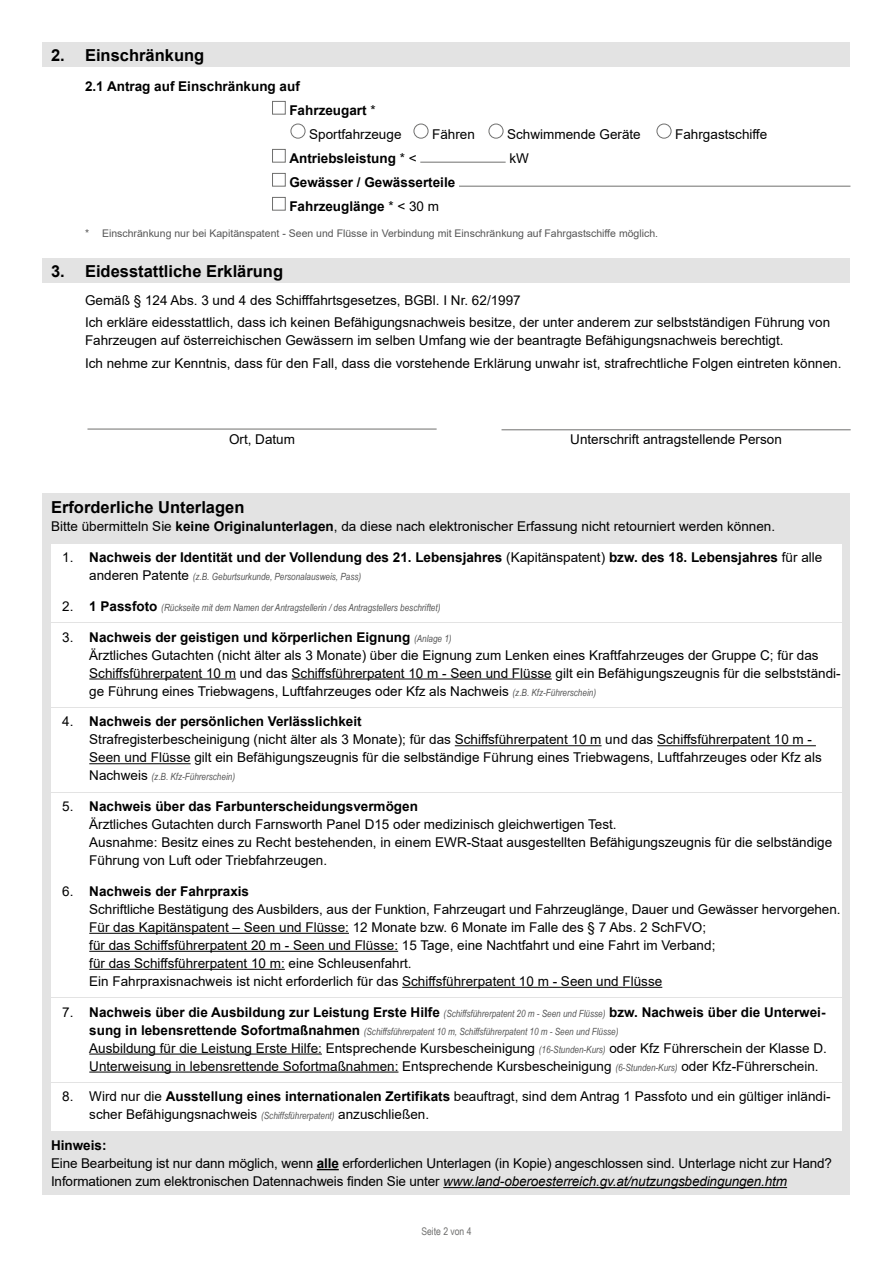
<style>
.page{position:relative;width:893px;height:1263px;background:#fff}
.page>*{position:absolute;margin:0;border:0;box-sizing:border-box;transform-origin:0 0}
.Formularabschnitt_H2{font:700 16.5px "Arial";color:#000}
.Formular_Abschluss_P_Text_-_OHNE_Grundli{font:13.5px/18px "Arial";color:#000}
.Formularabschnitt_P_Text{font:700 13.5px/24px "Arial";color:#000}
.Formularabschnitt_P_Text-2{font:13.5px "Arial";color:#000}
.Formularabschnitt_P_Datum_Unterschrift{font:13.5px "Arial";color:#000}
.AUT_Fußnote{font:10.5px "Arial";color:#565656}
.t1{font:10.5px "Arial Narrow";color:#6f6f6e}
.t2{font:italic 9.9px "Arial Narrow";color:#565656}
.s1{font-weight:400}
.s2{font-weight:700}
.s3{font-family:"Arial";font-style:normal;font-size:13.5px;color:#000}
.s4{font-family:"Arial";font-weight:700;font-style:normal;font-size:13.5px;color:#000}
.s5{font-family:"Arial Narrow";font-style:italic;font-size:9.9px;color:#565656}
.s6{font-family:"Arial Narrow";font-weight:400;font-style:italic;font-size:9.9px;color:#565656}
.s7{font-style:italic}
</style>
<div class="page">
<div style="left:43px;top:43px;width:807px;height:24px;background:#e3e3e3"></div>
<div style="left:43px;top:259px;width:807px;height:24px;background:#e3e3e3"></div>
<div style="left:272px;top:101px;width:14px;height:14px;border:1px solid #6f6f6e"></div>
<div style="left:291px;top:124px;width:14px;height:15px;border:1px solid #6f6f6e;border-radius:50%"></div>
<div style="left:414px;top:124px;width:14px;height:15px;border:1px solid #6f6f6e;border-radius:50%"></div>
<div style="left:489px;top:124px;width:14px;height:15px;border:1px solid #6f6f6e;border-radius:50%"></div>
<div style="left:657px;top:124px;width:14px;height:15px;border:1px solid #6f6f6e;border-radius:50%"></div>
<div style="left:272px;top:149px;width:14px;height:14px;border:1px solid #6f6f6e"></div>
<hr style="left:420px;top:162px;width:86px;height:1px;background:#6f6f6e">
<div style="left:272px;top:173px;width:14px;height:14px;border:1px solid #6f6f6e"></div>
<hr style="left:459px;top:186px;width:391px;height:1px;background:#6f6f6e">
<div style="left:272px;top:197px;width:14px;height:14px;border:1px solid #6f6f6e"></div>
<hr style="left:87px;top:429px;width:350px;height:1px;background:#6f6f6e">
<hr style="left:501px;top:429px;width:350px;height:1px;background:#6f6f6e">
<div style="left:43px;top:493px;width:807px;height:702px;background:#e3e3e3"></div>
<div style="left:51px;top:544px;width:791px;height:47px;background:#fff"></div>
<div style="left:51px;top:592px;width:791px;height:30px;background:#fff"></div>
<div style="left:51px;top:623px;width:791px;height:84px;background:#fff"></div>
<hr style="left:89px;top:678px;width:147px;height:1px;background:#000">
<hr style="left:292px;top:678px;width:260px;height:1px;background:#000">
<div style="left:51px;top:708px;width:791px;height:84px;background:#fff"></div>
<hr style="left:455px;top:745px;width:147px;height:1px;background:#000">
<hr style="left:657px;top:745px;width:159px;height:1px;background:#000">
<hr style="left:89px;top:763px;width:102px;height:1px;background:#000">
<div style="left:51px;top:793px;width:791px;height:83px;background:#fff"></div>
<div style="left:51px;top:877px;width:791px;height:120px;background:#fff"></div>
<hr style="left:89px;top:933px;width:260px;height:1px;background:#000">
<hr style="left:89px;top:951px;width:309px;height:1px;background:#000">
<hr style="left:89px;top:969px;width:196px;height:1px;background:#000">
<hr style="left:402px;top:987px;width:260px;height:1px;background:#000">
<div style="left:51px;top:998px;width:791px;height:84px;background:#fff"></div>
<hr style="left:89px;top:1053px;width:233px;height:1px;background:#000">
<hr style="left:89px;top:1071px;width:309px;height:1px;background:#000">
<div style="left:51px;top:1083px;width:791px;height:48px;background:#fff"></div>
<svg style="left:317px;top:1169px;width:22px;height:1px"></svg>
<hr style="left:443px;top:1187px;width:344px;height:1px;background:#000">
<h2 class="Formularabschnitt_H2" style="left:51px;top:43px;width:155px">2. Einschränkung</h2>
<p class="Formularabschnitt_P_Text" style="left:85px;top:74px;width:216px">2.1 Antrag auf Einschränkung auf</p>
<p class="Formularabschnitt_P_Text" style="left:289px;top:98px;width:88px">Fahrzeugart <span class="s1">*</span></p>
<p class="Formularabschnitt_P_Text-2" style="left:309px;top:124px;width:94px">Sportfahrzeuge</p>
<p class="Formularabschnitt_P_Text-2" style="left:432px;top:124px;width:44px">Fähren</p>
<p class="Formularabschnitt_P_Text-2" style="left:507px;top:124px;width:135px">Schwimmende Geräte</p>
<p class="Formularabschnitt_P_Text-2" style="left:675px;top:124px;width:93px">Fahrgastschiffe</p>
<p class="Formularabschnitt_P_Text" style="left:289px;top:146px;width:129px">Antriebsleistung <span class="s1">* &lt;</span></p>
<p class="Formularabschnitt_P_Text-2" style="left:509px;top:148px;width:21px">kW</p>
<p class="Formularabschnitt_P_Text" style="left:289px;top:170px;width:167px">Gewässer / Gewässerteile<br>Fahrzeuglänge <span class="s1">* &lt; 30 m</span></p>
<p class="AUT_Fußnote" style="left:85px;top:226px;width:575px">* Einschränkung nur bei Kapitänspatent - Seen und Flüsse in Verbindung mit Einschränkung auf Fahrgastschiffe möglich.</p>
<h2 class="Formularabschnitt_H2" style="left:51px;top:259px;width:234px">3. Eidesstattliche Erklärung</h2>
<p class="Formular_Abschluss_P_Text_-_OHNE_Grundli" style="left:85px;top:291px;width:437px">Gemäß § 124 Abs. 3 und 4 des Schifffahrtsgesetzes, BGBl. I Nr. 62/1997</p>
<p class="Formular_Abschluss_P_Text_-_OHNE_Grundli" style="left:85px;top:314px;width:747px">Ich erkläre eidesstattlich, dass ich keinen Befähigungsnachweis besitze, der unter anderem zur selbstständigen Führung von<br>Fahrzeugen auf österreichischen Gewässern im selben Umfang wie der beantragte Befähigungsnachweis berechtigt.</p>
<p class="Formular_Abschluss_P_Text_-_OHNE_Grundli" style="left:85px;top:354px;width:758px">Ich nehme zur Kenntnis, dass für den Fall, dass die vorstehende Erklärung unwahr ist, strafrechtliche Folgen eintreten können.</p>
<p class="Formularabschnitt_P_Datum_Unterschrift" style="left:229px;top:430px;width:68px">Ort, Datum</p>
<p class="Formularabschnitt_P_Datum_Unterschrift" style="left:570px;top:430px;width:213px">Unterschrift antragstellende Person</p>
<h2 class="Formularabschnitt_H2" style="left:51px;top:496px;width:195px">Erforderliche Unterlagen</h2>
<p class="Formular_Abschluss_P_Text_-_OHNE_Grundli" style="left:51px;top:517px;width:726px">Bitte übermitteln Sie <span class="s2">keine Originalunterlagen</span>, da diese nach elektronischer Erfassung nicht retourniert werden können.</p>
<p class="Formularabschnitt_P_Text" style="left:62px;top:545px;width:761px"><span class="s1">1.</span> Nachweis der Identität und der Vollendung des 21. Lebensjahres <span class="s1">(Kapitänspatent)</span> bzw. des 18. Lebensjahres <span class="s1">für alle</span></p>
<p class="t2" style="left:89px;top:570px;width:273px"><span class="s3">anderen Patente</span> (z.B. Geburtsurkunde, Personalausweis, Pass)</p>
<p class="t2" style="left:62px;top:600px;width:380px"><span class="s3">2.</span> <span class="s4">1 Passfoto</span> (Rückseite mit dem Namen der Antragstellerin / des Antragstellers beschriftet)</p>
<p class="Formular_Abschluss_P_Text_-_OHNE_Grundli" style="left:89px;top:628px;width:753px;text-indent:-27px">3. <span class="s2">Nachweis der geistigen und körperlichen Eignung</span> <span class="s5">(Anlage 1)<br></span>Ärztliches Gutachten (nicht älter als 3 Monate) über die Eignung zum Lenken eines Kraftfahrzeuges der Gruppe C; für das Schiffsführerpatent 10 m und das Schiffsführerpatent 10 m - Seen und Flüsse gilt ein Befähigungszeugnis für die selbstständi&shy;ge Führung eines Triebwagens, Luftfahrzeuges oder Kfz als Nachweis <span class="s5">(z.B. Kfz-Führerschein)</span></p>
<p class="Formular_Abschluss_P_Text_-_OHNE_Grundli" style="left:89px;top:712px;width:734px;text-indent:-27px">4. <span class="s2">Nachweis der persönlichen Verlässlichkeit<br></span>Strafregisterbescheinigung (nicht älter als 3 Monate); für das Schiffsführerpatent 10 m und das Schiffsführerpatent 10 m -<br>Seen und Flüsse gilt ein Befähigungszeugnis für die selbständige Führung eines Triebwagens, Luftfahrzeuges oder Kfz als</p>
<p class="t2" style="left:89px;top:770px;width:147px"><span class="s3">Nachweis</span> (z.B. Kfz-Führerschein)</p>
<p class="Formular_Abschluss_P_Text_-_OHNE_Grundli" style="left:89px;top:797px;width:744px;text-indent:-27px">5. <span class="s2">Nachweis über das Farbunterscheidungsvermögen<br></span>Ärztliches Gutachten durch Farnsworth Panel D15 oder medizinisch gleichwertigen Test.<br>Ausnahme: Besitz eines zu Recht bestehenden, in einem EWR-Staat ausgestellten Befähigungszeugnis für die selbständige Führung von Luft oder Triebfahrzeugen.</p>
<p class="Formular_Abschluss_P_Text_-_OHNE_Grundli" style="left:89px;top:882px;width:753px;text-indent:-27px">6. <span class="s2">Nachweis der Fahrpraxis<br></span>Schriftliche Bestätigung des Ausbilders, aus der Funktion, Fahrzeugart und Fahrzeuglänge, Dauer und Gewässer hervorgehen.<br>Für das Kapitänspatent – Seen und Flüsse: 12 Monate bzw. 6 Monate im Falle des § 7 Abs. 2 SchFVO;<br>für das Schiffsführerpatent 20 m - Seen und Flüsse: 15 Tage, eine Nachtfahrt und eine Fahrt im Verband;<br>für das Schiffsführerpatent 10 m: eine Schleusenfahrt.<br>Ein Fahrpraxisnachweis ist nicht erforderlich für das Schiffsführerpatent 10 m - Seen und Flüsse</p>
<p class="Formularabschnitt_P_Text" style="left:62px;top:1000px;width:765px"><span class="s1">7.</span> Nachweis über die Ausbildung zur Leistung Erste Hilfe <span class="s6">(Schiffsführerpatent 20 m - Seen und Flüsse)</span> bzw. Nachweis über die Unterwei-</p>
<p class="t2" style="left:89px;top:1024px;width:531px"><span class="s4">sung in lebensrettende Sofortmaßnahmen</span> (Schiffsführerpatent 10 m, Schiffsführerpatent 10 m - Seen und Flüsse)</p>
<p class="Formular_Abschluss_P_Text_-_OHNE_Grundli" style="left:89px;top:1039px;width:739px">Ausbildung für die Leistung Erste Hilfe: Entsprechende Kursbescheinigung <span class="s5">(16-Stunden-Kurs)</span> oder Kfz Führerschein der Klasse D.<br>Unterweisung in lebensrettende Sofortmaßnahmen: Entsprechende Kursbescheinigung <span class="s5">(6-Stunden-Kurs)</span> oder Kfz-Führerschein.</p>
<p class="Formular_Abschluss_P_Text_-_OHNE_Grundli" style="left:89px;top:1087px;width:743px;text-indent:-27px">8. Wird nur die <span class="s2">Ausstellung eines internationalen Zertifikats</span> beauftragt, sind dem Antrag 1 Passfoto und ein gültiger inländi&shy;scher Befähigungsnachweis <span class="s5">(Schiffsführerpatent)</span> anzuschließen.</p>
<p class="Formular_Abschluss_P_Text_-_OHNE_Grundli" style="left:51px;top:1136px;width:782px"><span class="s2">Hinweis:<br></span>Eine Bearbeitung ist nur dann möglich, wenn <span class="s2">alle</span> erforderlichen Unterlagen (in Kopie) angeschlossen sind. Unterlage nicht zur Hand?<br>Informationen zum elektronischen Datennachweis finden Sie unter <span class="s7">www.land-oberoesterreich.gv.at/nutzungsbedingungen.htm</span></p>
<p class="t1" style="left:421px;top:1223px;width:52px">Seite 2 von 4</p>
</div>
